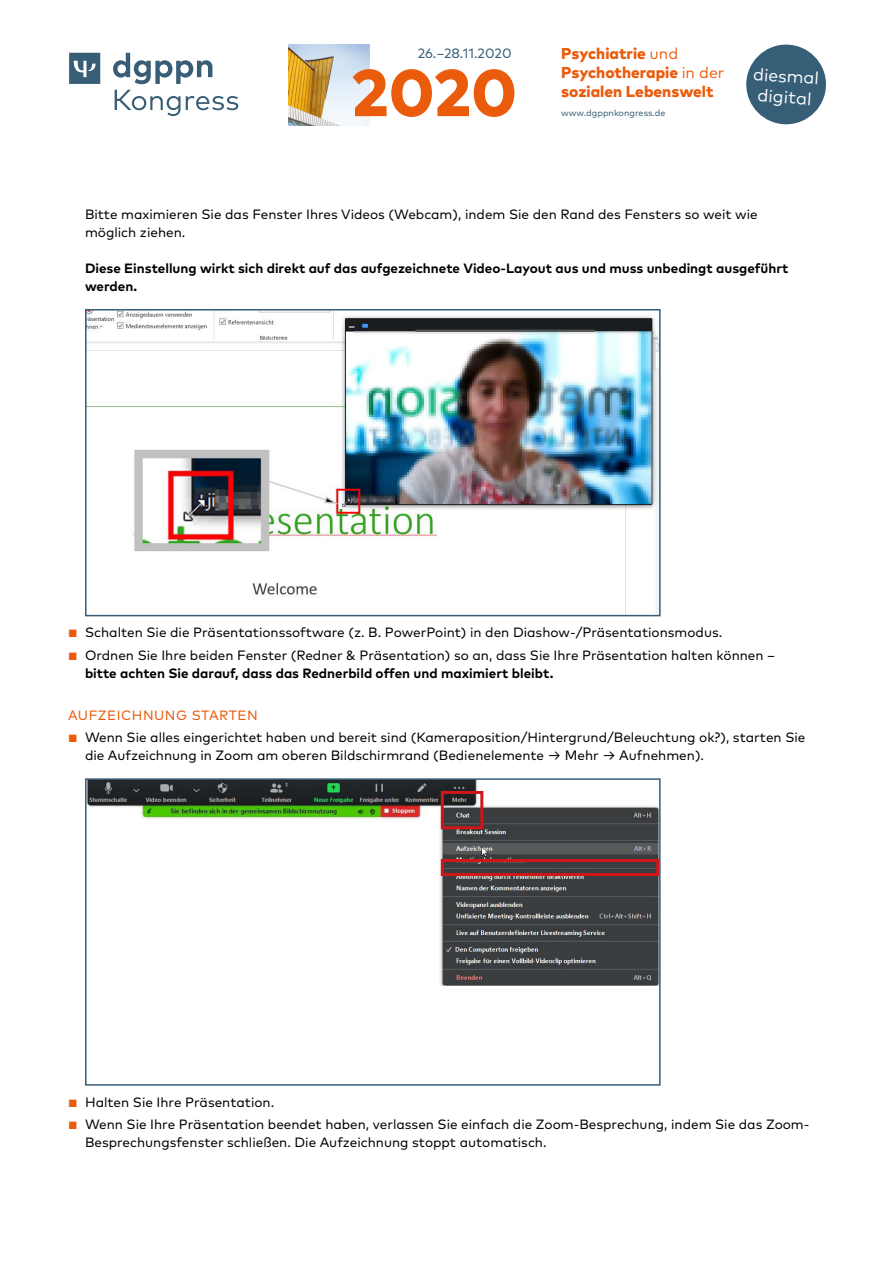
<style>
.page{position:relative;width:893px;height:1263px;background:#fff}
.page>*{position:absolute;margin:0;border:0;box-sizing:border-box;transform-origin:0 0}
.t1{font:800 66px "Mark Pro";color:#ea5b0b}
.t2{font:17.55px/21.1px "Mark Pro";color:#fff;text-align:center}
.t3{font:800 15.75px/18.9px "Mark Pro";color:#ea5b0b}
.t4{font:13.5px/18px "Mark Pro";color:#000}
.t5{font:700 13.5px/18px "Mark Pro";color:#000}
.t6{font:13.5px "Mark Pro";letter-spacing:.035em;color:#ea5b0b}
.t7{font:13.5px "Mark Pro";color:#375e77}
.t8{font:9px "Mark Pro";color:#375e77}
.s1{font-weight:400}
.s2{font-size:10.5px;color:#ea5b0b}
.s3{font-weight:700}
</style>
<div class="page">
<img style="left:289px;top:44px;width:81px;height:81px">
<div style="left:746px;top:45px;width:80px;height:79px;background:#375e77;border-radius:50%"></div>
<svg style="left:115px;top:90px;width:123px;height:26px"></svg>
<svg style="left:113px;top:53px;width:99px;height:31px"></svg>
<svg style="left:69px;top:53px;width:31px;height:31px"></svg>
<img style="left:88px;top:312px;width:570px;height:301px">
<div style="left:85px;top:309px;width:576px;height:307px;border:2px solid #385d76"></div>
<img style="left:88px;top:781px;width:570px;height:204px">
<div style="left:85px;top:778px;width:576px;height:308px;border:2px solid #385d76"></div>
<div style="left:441px;top:791px;width:42px;height:38px;border:3px solid #cd1719"></div>
<div style="left:441px;top:859px;width:218px;height:17px;border:3px solid #cd1719"></div>
<p class="t7" style="left:418px;top:43px;width:95px">26.–28.11.2020</p>
<h1 class="t1" style="left:351px;top:42px;width:168px">2020</h1>
<p class="t3" style="left:561px;top:43px;width:165px">Psychiatrie <span class="s1">und<br></span>Psychotherapie <span class="s1">in der </span>sozialen Lebenswelt</p>
<p class="t8" style="left:561px;top:106px;width:106px">www.dgppnkongress.de</p>
<p class="t2" style="left:754px;top:62px;width:67px;rotate:4deg">diesmal digital</p>
<p class="t4" style="left:85px;top:204px;width:674px">Bitte maximieren Sie das Fenster Ihres Videos (Webcam), indem Sie den Rand des Fensters so weit wie möglich ziehen.</p>
<p class="t5" style="left:85px;top:258px;width:705px">Diese Einstellung wirkt sich direkt auf das aufgezeichnete Video-Layout aus und muss unbedingt ausgeführt werden.</p>
<p class="t4" style="left:68px;top:622px;width:656px"><span class="s2">■</span> Schalten Sie die Präsentationssoftware (z. B. PowerPoint) in den Diashow-/Präsentationsmodus.</p>
<p class="t4" style="left:85px;top:645px;width:692px;text-indent:-17px"><span class="s2">■</span> Ordnen Sie Ihre beiden Fenster (Redner &amp; Präsentation) so an, dass Sie Ihre Präsentation halten können – <span class="s3">bitte achten Sie darauf, dass das Rednerbild offen und maximiert bleibt.</span></p>
<p class="t6" style="left:68px;top:705px;width:191px">AUFZEICHNUNG STARTEN</p>
<p class="t4" style="left:85px;top:727px;width:722px;text-indent:-17px"><span class="s2">■</span> Wenn Sie alles eingerichtet haben und bereit sind (Kameraposition/Hintergrund/Beleuchtung ok?), starten Sie die Aufzeichnung in Zoom am oberen Bildschirmrand (Bedienelemente → Mehr → Aufnehmen).</p>
<p class="t4" style="left:68px;top:1092px;width:208px"><span class="s2">■</span> Halten Sie Ihre Präsentation.</p>
<p class="t4" style="left:85px;top:1114px;width:726px;text-indent:-17px"><span class="s2">■</span> Wenn Sie Ihre Präsentation beendet haben, verlassen Sie einfach die Zoom-Besprechung, indem Sie das Zoom-<br>Besprechungsfenster schließen. Die Aufzeichnung stoppt automatisch.</p>
</div>
